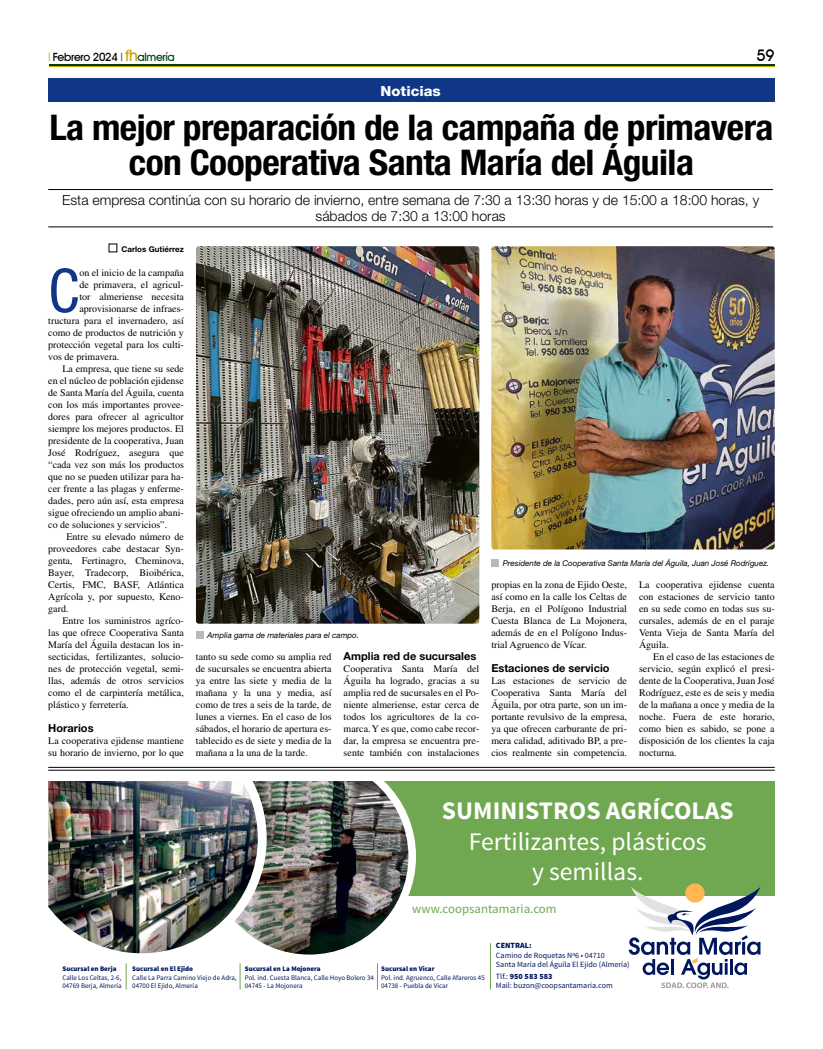
<style>
.page{position:relative;width:823px;height:1049px;background:#fff}
.page>*{position:absolute;margin:0;border:0;box-sizing:border-box;transform-origin:0 0}
.t1{font:condensed 60.4px "Helvetica Neue LT Std";color:#103786}
.t2{font:700 condensed 35.4px/35.3px "Helvetica Neue LT Std";letter-spacing:-.015em;color:#000;text-align:center;scale:1.06 1}
.t3{font:25.3px/30.4px "Source Sans Pro";color:#fff;text-align:center}
.t4{font:700 25.3px "Source Sans Pro";color:#fff}
.t5{font:500 16px "Avant Garde IT Cby BT";color:#000}
.t6{font:300 14px/16px "Helvetica Neue LT Std";color:#000;text-align:center}
.t7{font:800 14px "Helvetica Neue LT Std";color:#fff;scale:1.06 1}
.t8{font:12.7px "Source Sans Pro";color:#6fa851}
.t9{font:500 11.3px "Avant Garde IT Cby BT";letter-spacing:-.03em;color:#000}
.t10{font:700 11px "Helvetica Neue LT Std";color:#000}
.t11{font:10px/12px "Times LT Std";color:#000;text-align:justify}
.t12{font:8px/9.5px "Source Sans Pro";color:#00175e}
.t13{font:italic 8px "Helvetica Neue LT Std";color:#000}
.t14{font:700 8px "Helvetica Neue LT Std";color:#000}
.t15{font:900 8px "Source Sans Pro";color:#00175e}
.t16{font:7px/8.4px "Source Sans Pro";color:#00175e}
.t17{font:900 7px "Source Sans Pro";color:#00175e}
.s1{font-family:"Helvetica Neue LT Std";font-weight:400;font-stretch:condensed;color:#c9a300}
.s2{font-family:"Helvetica Neue LT Std";font-weight:400;font-stretch:condensed;color:#004110}
.s3{font-size:15.7px;color:#c9a300}
.s4{color:#004110}
.s5{font-weight:900}
</style>
<div class="page">
<hr style="left:49px;top:65px;width:725px;height:1px;background:#004110">
<hr style="left:49px;top:67px;width:725px;height:1px;background:#c9a300">
<div style="left:48px;top:78px;width:726px;height:23px;background:#103786"></div>
<div style="left:48px;top:781px;width:726px;height:115px;background:#6fa851"></div>
<hr style="left:490px;top:943px;width:1px;height:46px;background:#6fa851">
<svg style="left:126px;top:963px;width:1px;height:26px"></svg>
<svg style="left:240px;top:963px;width:1px;height:26px"></svg>
<svg style="left:377px;top:963px;width:1px;height:26px"></svg>
<svg style="left:684px;top:883px;width:20px;height:20px"></svg>
<svg style="left:628px;top:886px;width:132px;height:102px"></svg>
<svg style="left:300px;top:816px;width:116px;height:139px"></svg>
<img style="left:266px;top:781px;width:142px;height:173px">
<svg style="left:135px;top:781px;width:131px;height:173px;background:#b1b4ae"></svg>
<img style="left:48px;top:781px;width:209px;height:172px">
<hr style="left:48px;top:767px;width:726px;height:1px;background:#000">
<hr style="left:48px;top:770px;width:726px;height:1px;background:#000">
<hr style="left:48px;top:189px;width:724px;height:1px;background:#000">
<hr style="left:48px;top:227px;width:724px;height:1px;background:#000">
<div style="left:196px;top:631px;width:8px;height:8px;background:#bab9b8"></div>
<div style="left:491px;top:559px;width:8px;height:8px;background:#bab9b8"></div>
<img style="left:196px;top:246px;width:283px;height:378px">
<img style="left:491px;top:246px;width:283px;height:303px">
<p class="t9" style="left:48px;top:50px;width:128px"><span class="s1">|</span> Febrero 2024 <span class="s2">|</span> <span class="s3">fh</span><span class="s4">almería</span></p>
<h3 class="t5" style="left:756px;top:46px;width:20px">59</h3>
<h3 class="t7" style="left:380px;top:82px;width:58px">Noticias</h3>
<h2 class="t2" style="left:49px;top:109px;width:684px">La mejor preparación de la campaña de primavera con Cooperativa Santa María del Águila</h2>
<h3 class="t6" style="left:62px;top:191px;width:698px">Esta empresa continúa con su horario de invierno, entre semana de 7:30 a 13:30 horas y de 15:00 a 18:00 horas, y sábados de 7:30 a 13:00 horas</h3>
<p class="t14" style="left:121px;top:244px;width:64px">Carlos Gutiérrez</p>
<h1 class="t1" style="left:48px;top:256px;width:33px">C</h1>
<p class="t11" style="left:79px;top:267px;width:106px">on el inicio de la campaña</p>
<p class="t11" style="left:79px;top:279px;width:106px">de primavera, el agricul-</p>
<p class="t11" style="left:79px;top:291px;width:106px">tor almeriense necesita</p>
<p class="t11" style="left:79px;top:303px;width:106px">aprovisionarse de infraes-</p>
<p class="t11" style="left:48px;top:315px;width:137px">tructura para el invernadero, así</p>
<p class="t11" style="left:48px;top:327px;width:137px">como de productos de nutrición y</p>
<p class="t11" style="left:48px;top:339px;width:137px">protección vegetal para los culti-</p>
<p class="t11" style="left:48px;top:351px;width:72px">vos de primavera.</p>
<p class="t11" style="left:62px;top:363px;width:123px">La empresa, que tiene su sede</p>
<p class="t11" style="left:48px;top:375px;width:137px">en el núcleo de población ejidense</p>
<p class="t11" style="left:48px;top:387px;width:137px">de Santa María del Águila, cuenta</p>
<p class="t11" style="left:48px;top:399px;width:137px">con los más importantes provee-</p>
<p class="t11" style="left:48px;top:411px;width:137px">dores para ofrecer al agricultor</p>
<p class="t11" style="left:48px;top:423px;width:137px">siempre los mejores productos. El</p>
<p class="t11" style="left:48px;top:435px;width:137px">presidente de la cooperativa, Juan</p>
<p class="t11" style="left:48px;top:447px;width:137px">José Rodríguez, asegura que</p>
<p class="t11" style="left:48px;top:459px;width:137px">“cada vez son más los productos</p>
<p class="t11" style="left:48px;top:471px;width:137px">que no se pueden utilizar para ha-</p>
<p class="t11" style="left:48px;top:483px;width:137px">cer frente a las plagas y enferme-</p>
<p class="t11" style="left:48px;top:495px;width:137px">dades, pero aún así, esta empresa</p>
<p class="t11" style="left:48px;top:507px;width:137px">sigue ofreciendo un amplio abani-</p>
<p class="t11" style="left:48px;top:519px;width:120px">co de soluciones y servicios”.</p>
<p class="t11" style="left:66px;top:531px;width:119px">Entre su elevado número de</p>
<p class="t11" style="left:48px;top:543px;width:137px">proveedores cabe destacar Syn-</p>
<p class="t11" style="left:48px;top:555px;width:137px">genta, Fertinagro, Cheminova,</p>
<p class="t11" style="left:48px;top:567px;width:137px">Bayer, Tradecorp, Bioibérica,</p>
<p class="t11" style="left:48px;top:579px;width:137px">Certis, FMC, BASF, Atlántica</p>
<p class="t11" style="left:48px;top:591px;width:137px">Agrícola y, por supuesto, Keno-</p>
<p class="t11" style="left:48px;top:603px;width:22px">gard.</p>
<p class="t11" style="left:62px;top:615px;width:123px">Entre los suministros agríco-</p>
<p class="t11" style="left:48px;top:627px;width:137px">las que ofrece Cooperativa Santa</p>
<p class="t11" style="left:48px;top:639px;width:137px">María del Águila destacan los in-</p>
<p class="t11" style="left:48px;top:651px;width:137px">secticidas, fertilizantes, solucio-</p>
<p class="t11" style="left:48px;top:663px;width:137px">nes de protección vegetal, semi-</p>
<p class="t11" style="left:48px;top:675px;width:137px">llas, además de otros servicios</p>
<p class="t11" style="left:48px;top:687px;width:137px">como el de carpintería metálica,</p>
<p class="t11" style="left:48px;top:699px;width:82px">plástico y ferretería.</p>
<p class="t10" style="left:48px;top:721px;width:47px">Horarios</p>
<p class="t11" style="left:48px;top:735px;width:137px">La cooperativa ejidense mantiene su horario de invierno, por lo que</p>
<p class="t13" style="left:207px;top:631px;width:153px">Amplia gama de materiales para el campo.</p>
<p class="t11" style="left:196px;top:651px;width:137px">tanto su sede como su amplia red de sucursales se encuentra abierta ya entre las siete y media de la mañana y la una y media, así como de tres a seis de la tarde, de lunes a viernes. En el caso de los sábados, el horario de apertura es&shy;tablecido es de siete y media de la mañana a la una de la tarde.</p>
<p class="t10" style="left:343px;top:649px;width:134px">Amplia red de sucursales</p>
<p class="t11" style="left:343px;top:663px;width:137px">Cooperativa Santa María del Águila ha logrado, gracias a su amplia red de sucursales en el Po&shy;niente almeriense, estar cerca de todos los agricultores de la co&shy;marca. Y es que, como cabe recor&shy;dar, la empresa se encuentra pre&shy;sente también con instalaciones</p>
<p class="t13" style="left:502px;top:559px;width:268px">Presidente de la Cooperativa Santa María del Águila, Juan José Rodríguez.</p>
<p class="t11" style="left:491px;top:579px;width:137px">propias en la zona de Ejido Oeste, así como en la calle los Celtas de Berja, en el Polígono Industrial Cuesta Blanca de La Mojonera, además de en el Polígono Indus&shy;trial Agruenco de Vícar.</p>
<p class="t10" style="left:491px;top:661px;width:120px">Estaciones de servicio</p>
<p class="t11" style="left:491px;top:675px;width:137px">Las estaciones de servicio de Cooperativa Santa María del Águila, por otra parte, son un im&shy;portante revulsivo de la empresa, ya que ofrecen carburante de pri&shy;mera calidad, aditivado BP, a pre&shy;cios realmente sin competencia.</p>
<p class="t11" style="left:638px;top:579px;width:137px">La cooperativa ejidense cuenta con estaciones de servicio tanto en su sede como en todas sus su&shy;cursales, además de en el paraje Venta Vieja de Santa María del Águila.</p>
<p class="t11" style="left:638px;top:651px;width:137px;text-indent:14px">En el caso de las estaciones de servicio, según explicó el presi&shy;dente de la Cooperativa, Juan José Rodríguez, este es de seis y media de la mañana a once y media de la noche. Fuera de este horario, como bien es sabido, se pone a disposición de los clientes la caja nocturna.</p>
<h3 class="t4" style="left:441px;top:794px;width:293px">SUMINISTROS AGRÍCOLAS</h3>
<h3 class="t3" style="left:468px;top:826px;width:239px">Fertilizantes, plásticos y semillas.</h3>
<p class="t8" style="left:412px;top:901px;width:146px">www.coopsantamaria.com</p>
<p class="t15" style="left:495px;top:940px;width:37px">CENTRAL:</p>
<p class="t17" style="left:62px;top:964px;width:56px">Sucursal en Berja</p>
<p class="t16" style="left:62px;top:973px;width:61px">Calle Los Celtas, 2-6,<br>04769 Berja, Almería</p>
<p class="t17" style="left:132px;top:964px;width:62px">Sucursal en El Ejido</p>
<p class="t16" style="left:132px;top:973px;width:106px">Calle La Parra Camino Viejo de Adra,<br>04700 El Ejido, Almería</p>
<p class="t17" style="left:245px;top:964px;width:77px">Sucursal en La Mojonera</p>
<p class="t16" style="left:245px;top:973px;width:130px">Pol. ind. Cuesta Blanca, Calle Hoyo Bolero 34<br>04745 - La Mojonera</p>
<p class="t17" style="left:381px;top:964px;width:55px">Sucursal en Vicar</p>
<p class="t16" style="left:381px;top:973px;width:105px">Pol. ind. Agruenco, Calle Afareros 45<br>04738 - Puebla de Vicar</p>
<p class="t12" style="left:495px;top:950px;width:135px">Camino de Roquetas Nº6 • 04710<br>Santa María del Águila El Ejido (Almería)</p>
<p class="t12" style="left:495px;top:971px;width:118px">Tlf.: <span class="s5">950 583 583<br></span>Mail: buzon@coopsantamaria.com</p>
</div>
